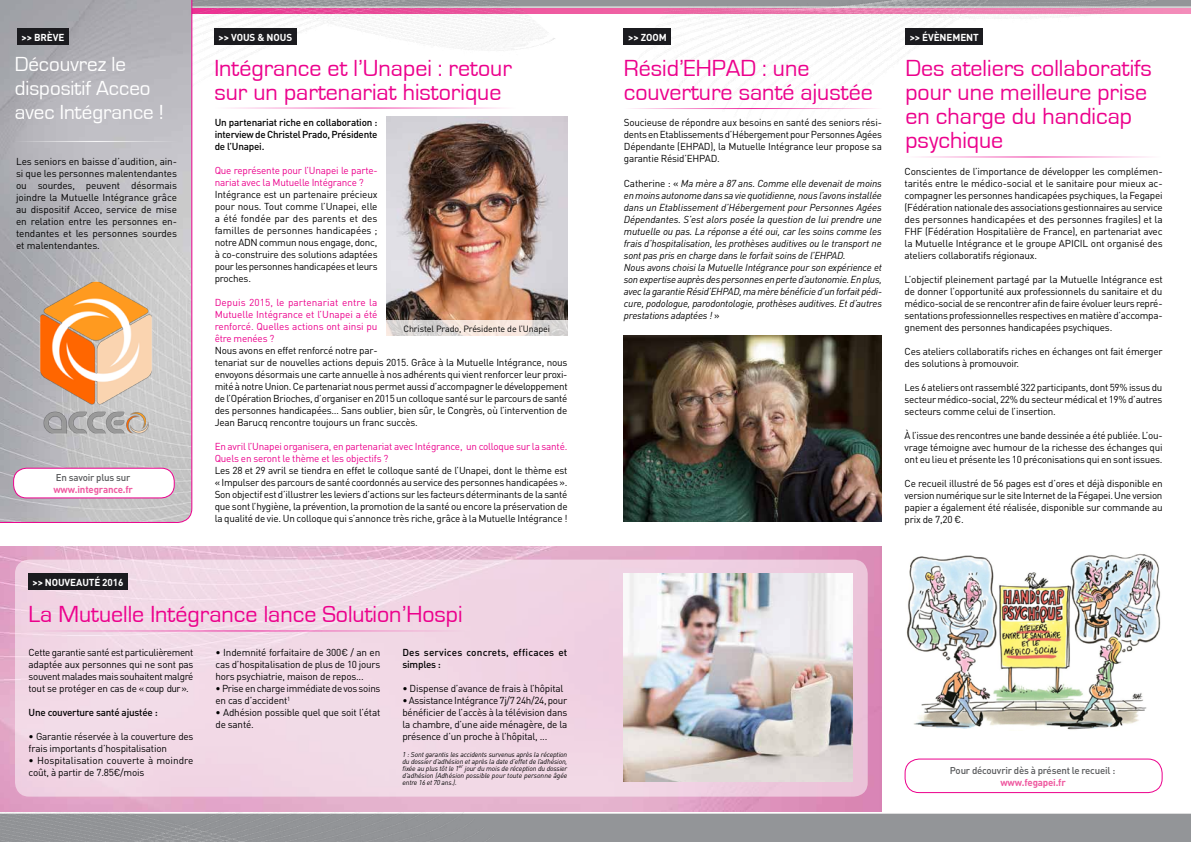
<style>
.page{position:relative;width:1191px;height:842px;background:#fff}
.page>*{position:absolute;margin:0;border:0;box-sizing:border-box;transform-origin:0 0}
.t1{font:24px/24px "Eurostile";color:#ec008c}
.t2{font:21px/24px "Eurostile";color:#fff}
.t3{font:10px/12px "DIN";letter-spacing:-.02em;color:#000;text-align:justify}
.t4{font:italic 10px/12px "DIN";letter-spacing:-.02em;color:#000}
.t5{font:10px/12px "DIN";letter-spacing:-.02em;color:#ec008c}
.t6{font:500 10px/12px "DIN";letter-spacing:-.025em;color:#000;text-align:justify}
.t7{font:10px/12px "DIN";color:#000}
.t8{font:700 10px "DIN";letter-spacing:-.01em;color:#fff}
.t9{font:10px/12px "DIN Medium Alternate";letter-spacing:.02em;color:#000}
.t10{font:10px "DIN Medium Alternate";letter-spacing:-.02em;color:#000}
.t11{font:500 9.8px "DIN";letter-spacing:-.02em;color:#58595b}
.t12{font:700 9.8px "DIN";letter-spacing:-.02em;color:#ef5ba1}
.t13{font:9px "DIN";letter-spacing:-.01em;color:#000}
.t14{font:italic 7px/7px "DIN";letter-spacing:-.005em;color:#000;text-align:justify}
.s1{font-style:normal}
</style>
<div class="page">
<div style="left:501px;top:813px;width:690px;height:29px;background:#939598"></div>
<img style="left:0;top:812px;width:501px;height:30px">
<div style="left:0;top:0;width:1191px;height:13px;background:#ef5fa3"></div>
<svg style="left:567px;top:0;width:68px;height:8px"></svg>
<img style="left:192px;top:0;width:375px;height:301px">
<img style="left:635px;top:0;width:556px;height:157px">
<hr style="left:624px;top:108px;width:258px;height:1px;background:#ec008c">
<div style="left:905px;top:28px;width:78px;height:17px;background:#1b1b1f"></div>
<hr style="left:904px;top:157px;width:257px;height:1px;background:#ec008c">
<img style="left:906px;top:553px;width:255px;height:177px">
<img style="left:624px;top:336px;width:258px;height:186px">
<svg style="left:0;top:0;width:192px;height:523px;background:#b9b6bc"></svg>
<hr style="left:13px;top:141px;width:166px;height:1px;background:#fff">
<div style="left:214px;top:28px;width:82px;height:17px;background:#1b1b1f"></div>
<div style="left:17px;top:28px;width:52px;height:17px;background:#1b1b1f"></div>
<img style="left:386px;top:117px;width:181px;height:203px">
<svg style="left:386px;top:320px;width:181px;height:16px;background:#e5ddd8"></svg>
<img style="left:39px;top:279px;width:114px;height:156px">
<img style="left:0;top:546px;width:882px;height:266px">
<div style="left:15px;top:560px;width:852px;height:237px;background:#f1d8e5;border-radius:14px"></div>
<hr style="left:29px;top:631px;width:436px;height:1px;background:#ec008c">
<img style="left:624px;top:573px;width:228px;height:208px">
<div style="left:14px;top:468px;width:160px;height:30px;background:#fff;border-radius:13px"></div>
<div style="left:13px;top:468px;width:162px;height:30px;border:1px solid #ec008c;border-radius:13px"></div>
<hr style="left:214px;top:108px;width:302px;height:1px;background:#ec008c">
<div style="left:904px;top:758px;width:258px;height:35px;border:1px solid #ec008c;border-radius:14px"></div>
<div style="left:624px;top:28px;width:47px;height:17px;background:#1b1b1f"></div>
<div style="left:28px;top:573px;width:100px;height:17px;background:#1b1b1f"></div>
<p class="t8" style="left:21px;top:31px;width:45px">&gt;&gt; BRÈVE</p>
<p class="t8" style="left:219px;top:31px;width:75px">&gt;&gt; VOUS &amp; NOUS</p>
<h2 class="t2" style="left:15px;top:52px;width:151px">Découvrez le dispositif Acceo avec Intégrance !</h2>
<p class="t3" style="left:16px;top:155px;width:162px">Les seniors en baisse d’audition, ain&shy;si que les personnes malentendantes ou sourdes, peuvent désormais joindre la Mutuelle Intégrance grâce au dispositif Acceo, service de mise en relation entre les personnes en&shy;tendantes et les personnes sourdes et malentendantes.</p>
<p class="t11" style="left:56px;top:471px;width:76px">En savoir plus sur</p>
<p class="t12" style="left:53px;top:483px;width:81px">www.integrance.fr</p>
<p class="t8" style="left:33px;top:575px;width:92px">&gt;&gt; NOUVEAUTé 2016</p>
<h1 class="t1" style="left:214px;top:56px;width:299px">Intégrance et l’Unapei : retour sur un partenariat historique</h1>
<p class="t6" style="left:215px;top:116px;width:164px">Un partenariat riche en collaboration : interview de Christel Prado, Présidente de l’Unapei.</p>
<p class="t5" style="left:215px;top:164px;width:164px">Que représente pour l’Unapei le parte&shy;nariat avec la Mutuelle Intégrance ?</p>
<p class="t3" style="left:215px;top:188px;width:164px">Intégrance est un partenaire précieux pour nous. Tout comme l’Unapei, elle a été fondée par des parents et des familles de personnes handicapées ; notre ADN commun nous engage, donc, à co-construire des solutions adaptées pour les personnes handicapées et leurs proches.</p>
<p class="t5" style="left:215px;top:296px;width:164px;text-align:justify">Depuis 2015, le partenariat entre la Mutuelle Intégrance et l’Unapei a été renforcé. Quelles actions ont ainsi pu être menées ?</p>
<p class="t3" style="left:215px;top:344px;width:354px;text-align:left">Nous avons en effet renforcé notre par-<br>tenariat sur de nouvelles actions depuis 2015. Grâce à la Mutuelle Intégrance, nous envoyons désormais une carte annuelle à nos adhérents qui vient renforcer leur proxi&shy;mité à notre Union. Ce partenariat nous permet aussi d’accompagner le développement de l’Opération Brioches, d’organiser en 2015 un colloque santé sur le parcours de santé des personnes handicapées… Sans oublier, bien sûr, le Congrès, où l’intervention de Jean Barucq rencontre toujours un franc succès.</p>
<p class="t5" style="left:215px;top:440px;width:354px">En avril l’Unapei organisera, en partenariat avec Intégrance, un colloque sur la santé.<br>Quels en seront le thème et les objectifs ?</p>
<p class="t3" style="left:215px;top:464px;width:354px">Les 28 et 29 avril se tiendra en effet le colloque santé de l’Unapei, dont le thème est « Impulser des parcours de santé coordonnés au service des personnes handicapées ».<br>Son objectif est d’illustrer les leviers d’actions sur les facteurs déterminants de la santé que sont l’hygiène, la prévention, la promotion de la santé ou encore la préservation de la qualité de vie. Un colloque qui s’annonce très riche, grâce à la Mutuelle Intégrance !</p>
<p class="t13" style="left:403px;top:323px;width:148px">Christel Prado, Présidente de l’Unapei</p>
<h1 class="t1" style="left:29px;top:603px;width:435px">La Mutuelle Intégrance lance Solution’Hospi</h1>
<p class="t3" style="left:29px;top:645px;width:166px">Cette garantie santé est particulièrement adaptée aux personnes qui ne sont pas souvent malades mais souhaitent malgré tout se protéger en cas de « coup dur».</p>
<p class="t10" style="left:29px;top:705px;width:131px">Une couverture santé ajustée :</p>
<p class="t3" style="left:29px;top:729px;width:166px">• Garantie réservée à la couverture des frais importants d’hospitalisation</p>
<p class="t7" style="left:29px;top:753px;width:166px">• Hospitalisation couverte à moindre coût, à partir de 7.85€/mois</p>
<p class="t3" style="left:215px;top:645px;width:166px">• Indemnité forfaitaire de 300€ / an en cas d’hospitalisation de plus de 10 jours hors psychiatrie, maison de repos...</p>
<p class="t3" style="left:215px;top:681px;width:166px">• Prise en charge immédiate de vos soins en cas d’accident<sup>1</sup></p>
<p class="t3" style="left:215px;top:705px;width:166px">• Adhésion possible quel que soit l’état de santé.</p>
<p class="t9" style="left:402px;top:645px;width:166px">Des services concrets, efficaces et simples :</p>
<p class="t3" style="left:402px;top:681px;width:162px">• Dispense d’avance de frais à l’hôpital</p>
<p class="t3" style="left:402px;top:693px;width:166px">• Assistance Intégrance 7j/7 24h/24, pour bénéficier de l’accès à la télévision dans la chambre, d’une aide ménagère, de la présence d’un proche à l’hôpital, ...</p>
<p class="t14" style="left:402px;top:750px;width:166px">1 : Sont garantis les accidents survenus après la réception du dossier d’adhésion et après la date d’effet de l’adhésion, fixée au plus tôt le 1<sup>er</sup> jour du mois de réception du dossier d’adhésion (Adhésion possible pour toute personne âgée entre 16 et 70 ans.).</p>
<p class="t8" style="left:628px;top:31px;width:40px">&gt;&gt; ZOOM</p>
<h1 class="t1" style="left:624px;top:57px;width:250px">Résid’EHPAD : une couverture santé ajustée</h1>
<p class="t3" style="left:624px;top:117px;width:260px">Soucieuse de répondre aux besoins en santé des seniors rési&shy;dents en Etablissements d’Hébergement pour Personnes Agées Dépendante (EHPAD), la Mutuelle Intégrance leur propose sa garantie Résid’EHPAD.</p>
<p class="t4" style="left:624px;top:177px;width:260px"><span class="s1">Catherine : «</span> Ma mère a 87 ans. Comme elle devenait de moins en moins autonome dans sa vie quotidienne, nous l’avons installée dans un Etablissement d’Hébergement pour Personnes Agées Dépendantes. S’est alors posée la question de lui prendre une mutuelle ou pas. La réponse a été oui, car les soins comme les frais d’hospitalisation, les prothèses auditives ou le transport ne sont pas pris en charge dans le forfait soins de l’EHPAD.<br>Nous avons choisi la Mutuelle Intégrance pour son expérience et son expertise auprès des personnes en perte d’autonomie. En plus, avec la garantie Résid’EHPAD, ma mère bénéficie d’un forfait pédi&shy;cure, podologue, parodontologie, prothèses auditives. Et d’autres prestations adaptées ! <span class="s1">»</span></p>
<p class="t8" style="left:909px;top:31px;width:71px">&gt;&gt; éVèNEMENT</p>
<h1 class="t1" style="left:905px;top:57px;width:248px">Des ateliers collaboratifs pour une meilleure prise en charge du handicap psychique</h1>
<p class="t3" style="left:904px;top:165px;width:260px">Conscientes de l’importance de développer les complémen&shy;tarités entre le médico-social et le sanitaire pour mieux ac&shy;compagner les personnes handicapées psychiques, la Fegapei (Fédération nationale des associations gestionnaires au service des personnes handicapées et des personnes fragiles) et la FHF (Fédération Hospitalière de France), en partenariat avec la Mutuelle Intégrance et le groupe APICIL ont organisé des ateliers collaboratifs régionaux.</p>
<p class="t3" style="left:904px;top:273px;width:260px">L’objectif pleinement partagé par la Mutuelle Intégrance est de donner l’opportunité aux professionnels du sanitaire et du médico-social de se rencontrer afin de faire évoluer leurs repré&shy;sentations professionnelles respectives en matière d’accompa&shy;gnement des personnes handicapées psychiques.</p>
<p class="t3" style="left:904px;top:345px;width:259px">Ces ateliers collaboratifs riches en échanges ont fait émerger des solutions à promouvoir.</p>
<p class="t3" style="left:904px;top:381px;width:259px">Les 6 ateliers ont rassemblé 322 participants, dont 59% issus du secteur médico-social, 22% du secteur médical et 19% d’autres secteurs comme celui de l’insertion.</p>
<p class="t3" style="left:904px;top:429px;width:259px">à l’issue des rencontres une bande dessinée a été publiée. L’ou&shy;vrage témoigne avec humour de la richesse des échanges qui ont eu lieu et présente les 10 préconisations qui en sont issues.</p>
<p class="t3" style="left:904px;top:477px;width:259px">Ce recueil illustré de 56 pages est d’ores et déjà disponible en version numérique sur le site Internet de la Fégapei. Une version papier a également été réalisée, disponible sur commande au prix de 7,20 €.</p>
<p class="t11" style="left:949px;top:764px;width:167px">Pour découvrir dès à présent le recueil :</p>
<p class="t12" style="left:1000px;top:776px;width:67px">www.fegapei.fr</p>
</div>
